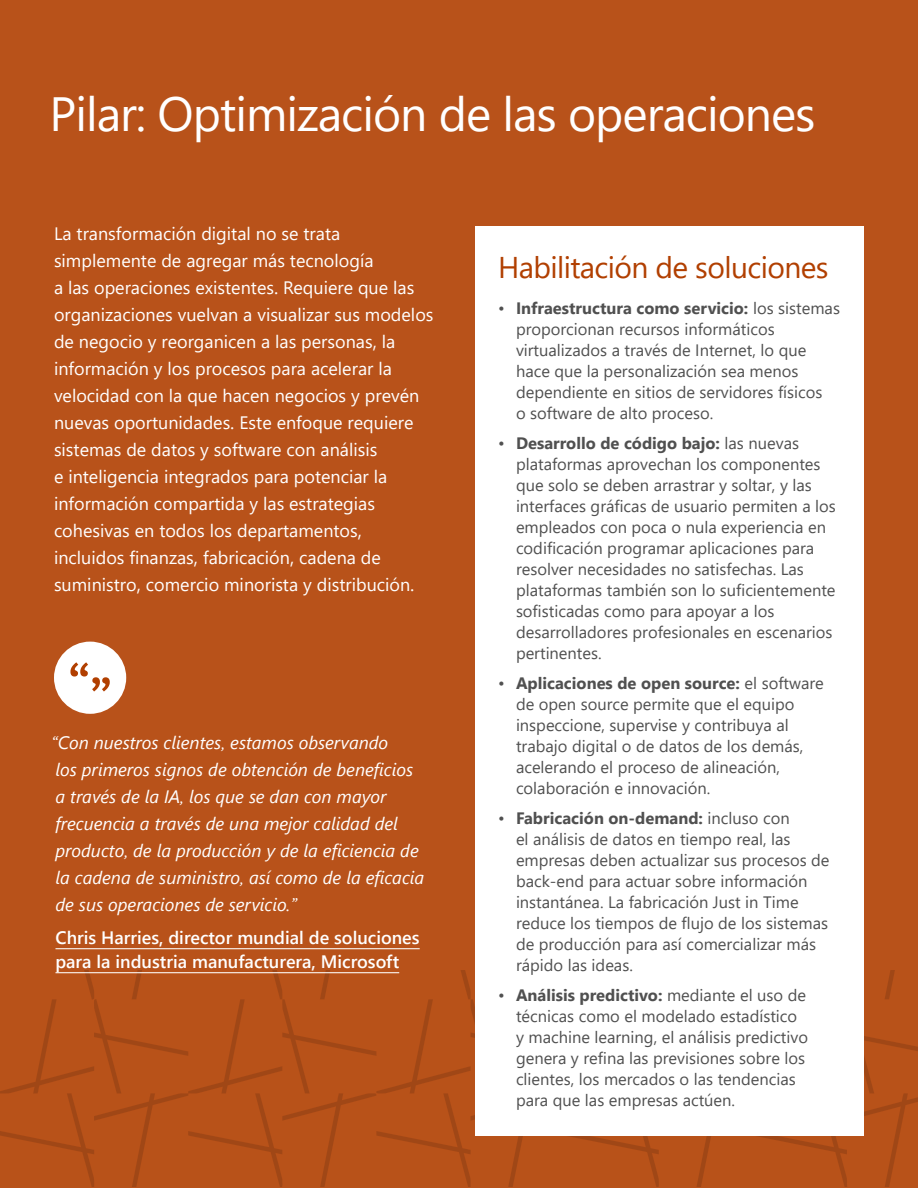
<style>
.page{position:relative;width:918px;height:1188px;background:#b8521a}
.page>*{position:absolute;margin:0;border:0;box-sizing:border-box;transform-origin:0 0}
.t1{font:600 52.5px "Segoe UI";color:#b13f00}
.Headline{font:48px "Segoe UI";letter-spacing:-.02em;color:#fff}
.t2{font:30px "Segoe UI";letter-spacing:-.02em;color:#b13f00}
.Body{font:18px/27px "Segoe UI";color:#fff}
.Bigger_Quote{font:italic 18px/27px "Segoe UI";color:#fff}
.Author_Source{font:600 18px/24px "Segoe UI";color:#fff}
.t3{font:16.5px/21px "Segoe UI";color:#505050}
.s1{font-weight:700}
</style>
<div class="page">
<svg style="left:0;top:970px;width:918px;height:217px"></svg>
<div style="left:476px;top:226px;width:388px;height:910px;background:#fff"></div>
<div style="left:54px;top:642px;width:72px;height:72px;background:#fff;border-radius:50%"></div>
<hr style="left:56px;top:948px;width:364px;height:1px;background:#fff">
<hr style="left:56px;top:972px;width:343px;height:1px;background:#fff">
<h1 class="Headline" style="left:50px;top:69px;width:768px">Pilar: Optimización de las operaciones</h1>
<p class="Body" style="left:54px;top:218px;width:381px">La transformación digital no se trata simplemente de agregar más tecnología<br>a las operaciones existentes. Requiere que las organizaciones vuelvan a visualizar sus modelos de negocio y reorganicen a las personas, la información y los procesos para acelerar la velocidad con la que hacen negocios y prevén nuevas oportunidades. Este enfoque requiere sistemas de datos y software con análisis<br>e inteligencia integrados para potenciar la información compartida y las estrategias cohesivas en todos los departamentos, incluidos finanzas, fabricación, cadena de suministro, comercio minorista y distribución.</p>
<h1 class="t1" style="left:68px;top:649px;width:46px">“”</h1>
<p class="Bigger_Quote" style="left:51px;top:726px;width:375px">“Con nuestros clientes, estamos observando<br>los primeros signos de obtención de beneficios<br>a través de la IA, los que se dan con mayor frecuencia a través de una mejor calidad del producto, de la producción y de la eficiencia de la cadena de suministro, así como de la eficacia de sus operaciones de servicio.”</p>
<p class="Author_Source" style="left:56px;top:925px;width:366px">Chris Harries, director mundial de soluciones para la industria manufacturera, Microsoft</p>
<h3 class="t2" style="left:498px;top:239px;width:332px">Habilitación de soluciones</h3>
<p class="t3" style="left:516px;top:297px;width:326px;text-indent:-18px">• <span class="s1">Infraestructura como servicio:</span> los sistemas proporcionan recursos informáticos virtualizados a través de Internet, lo que hace que la personalización sea menos dependiente en sitios de servidores físicos<br>o software de alto proceso.</p>
<p class="t3" style="left:516px;top:432px;width:321px;text-indent:-18px">• <span class="s1">Desarrollo de código bajo:</span> las nuevas plataformas aprovechan los componentes que solo se deben arrastrar y soltar, y las interfaces gráficas de usuario permiten a los empleados con poca o nula experiencia en codificación programar aplicaciones para resolver necesidades no satisfechas. Las plataformas también son lo suficientemente sofisticadas como para apoyar a los desarrolladores profesionales en escenarios pertinentes.</p>
<p class="t3" style="left:516px;top:672px;width:309px;text-indent:-18px">• <span class="s1">Aplicaciones de open source:</span> el software de open source permite que el equipo inspeccione, supervise y contribuya al trabajo digital o de datos de los demás, acelerando el proceso de alineación, colaboración e innovación.</p>
<p class="t3" style="left:516px;top:807px;width:315px;text-indent:-18px">• <span class="s1">Fabricación on-demand:</span> incluso con<br>el análisis de datos en tiempo real, las empresas deben actualizar sus procesos de back-end para actuar sobre información instantánea. La fabricación Just in Time reduce los tiempos de flujo de los sistemas de producción para así comercializar más rápido las ideas.</p>
<p class="t3" style="left:516px;top:984px;width:294px;text-indent:-18px">• <span class="s1">Análisis predictivo:</span> mediante el uso de técnicas como el modelado estadístico y machine learning, el análisis predictivo genera y refina las previsiones sobre los clientes, los mercados o las tendencias para que las empresas actúen.</p>
</div>
